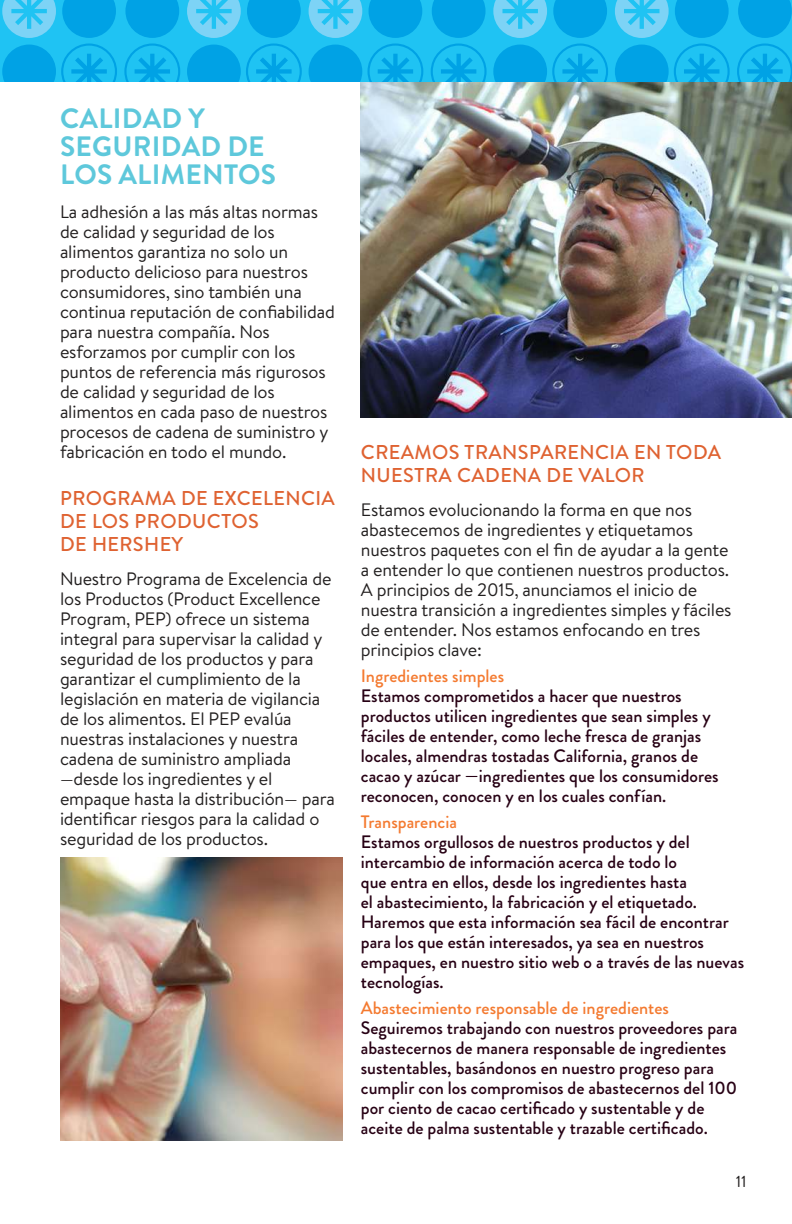
<style>
.page{position:relative;width:792px;height:1224px;background:#fff}
.page>*{position:absolute;margin:0;border:0;box-sizing:border-box;transform-origin:0 0}
.t1{font:700 28px/28px "Brandon Grotesque";letter-spacing:.01em;color:#5ec8db}
.t2{font:500 20px/23px "Brandon Text";letter-spacing:.02em;color:#df6231}
.t3{font:18px/20px "Brandon Text";letter-spacing:-.01em;color:#221f1f}
.t4{font:500 18px/20px "Brandon Grotesque";color:#270014}
.t5{font:500 18px "Brandon Grotesque";color:#f47a30}
.t6{font:16px "Brandon Text";color:#221f1f}
</style>
<div class="page">
<img style="left:361px;top:82px;width:431px;height:336px">
<svg style="left:0;top:0;width:792px;height:82px;background:#1ab6ed"></svg>
<img style="left:60px;top:858px;width:283px;height:283px">
<h1 class="t1" style="left:60px;top:105px;width:217px">CALIDAD Y<br>SEGURIDAD DE<br>LOS ALIMENTOS</h1>
<p class="t3" style="left:60px;top:202px;width:277px">La adhesión a las más altas normas de calidad y seguridad de los alimentos garantiza no solo un producto delicioso para nuestros consumidores, sino también una continua reputación de coniabilidad para nuestra compañía. Nos esforzamos por cumplir con los puntos de referencia más rigurosos de calidad y seguridad de los alimentos en cada paso de nuestros procesos de cadena de suministro y fabricación en todo el mundo.</p>
<p class="t2" style="left:60px;top:486px;width:276px">PROGRAMA DE EXCELENCIA<br>DE LOS PRODUCTOS<br>DE HERSHEY</p>
<p class="t3" style="left:60px;top:569px;width:276px">Nuestro Programa de Excelencia de los Productos (Product Excellence Program, PEP) ofrece un sistema integral para supervisar la calidad y seguridad de los productos y para garantizar el cumplimiento de la legislación en materia de vigilancia de los alimentos. El PEP evalúa nuestras instalaciones y nuestra cadena de suministro ampliada —desde los ingredientes y el empaque hasta la distribución— para identiicar riesgos para la calidad o seguridad de los productos.</p>
<p class="t2" style="left:361px;top:440px;width:362px">CREAMOS TRANSPARENCIA EN TODA<br>NUESTRA CADENA DE VALOR</p>
<p class="t3" style="left:361px;top:500px;width:372px">Estamos evolucionando la forma en que nos abastecemos de ingredientes y etiquetamos nuestros paquetes con el in de ayudar a la gente a entender lo que contienen nuestros productos.<br>A principios de 2015, anunciamos el inicio de nuestra transición a ingredientes simples y fáciles de entender. Nos estamos enfocando en tres principios clave:</p>
<p class="t5" style="left:361px;top:665px;width:145px">Ingredientes simples</p>
<p class="t4" style="left:361px;top:686px;width:359px">Estamos comprometidos a hacer que nuestros productos utilicen ingredientes que sean simples y fáciles de entender, como leche fresca de granjas locales, almendras tostadas California, granos de cacao y azúcar —ingredientes que los consumidores reconocen, conocen y en los cuales confían.</p>
<p class="t5" style="left:361px;top:811px;width:98px">Transparencia</p>
<p class="t4" style="left:361px;top:832px;width:385px">Estamos orgullosos de nuestros productos y del intercambio de información acerca de todo lo<br>que entra en ellos, desde los ingredientes hasta<br>el abastecimiento, la fabricación y el etiquetado.<br>Haremos que esta información sea fácil de encontrar para los que están interesados, ya sea en nuestros empaques, en nuestro sitio web o a través de las nuevas tecnologías.</p>
<p class="t5" style="left:361px;top:997px;width:310px">Abastecimiento responsable de ingredientes</p>
<p class="t4" style="left:361px;top:1018px;width:378px">Seguiremos trabajando con nuestros proveedores para abastecernos de manera responsable de ingredientes sustentables, basándonos en nuestro progreso para cumplir con los compromisos de abastecernos del 100 por ciento de cacao certiicado y sustentable y de aceite de palma sustentable y trazable certiicado.</p>
<p class="t6" style="left:736px;top:1173px;width:12px">11</p>
</div>
